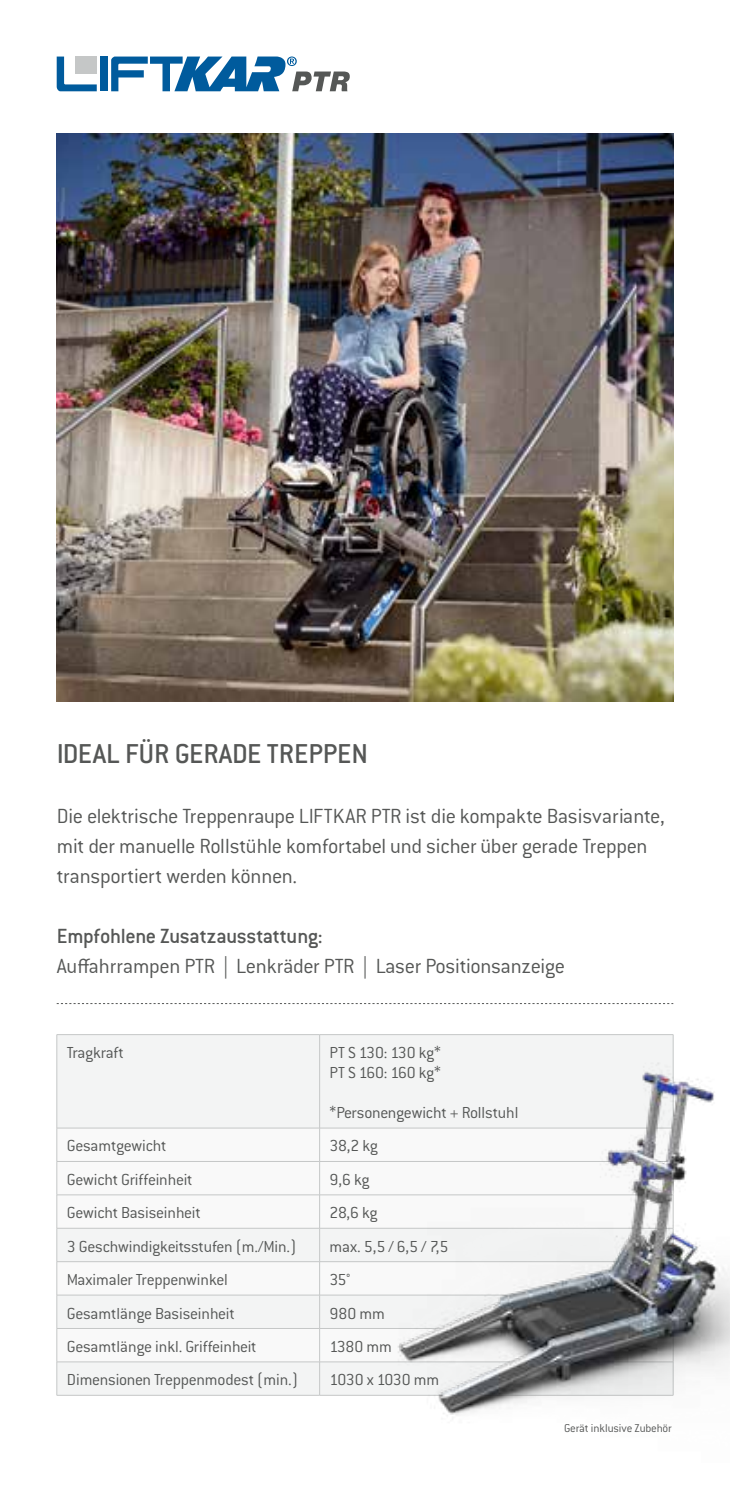
<style>
.page{position:relative;width:730px;height:1489px;background:#fff}
.page>*{position:absolute;margin:0;border:0;box-sizing:border-box;transform-origin:0 0}
.t1{font:500 30px "Conduit ITC Pro";color:#555756}
.t2{font:300 22.5px/30px "Conduit ITC Pro";letter-spacing:-.015em;color:#555756}
.t3{font:500 22.5px "Conduit ITC Pro";letter-spacing:-.015em;color:#555756}
.t4{font:300 17.5px/20px "Conduit ITC";letter-spacing:-.015em;color:#555756}
.t5{font:300 12.5px "Conduit ITC Pro";letter-spacing:-.015em;color:#555756}
</style>
<div class="page">
<div style="left:57px;top:1035px;width:183px;height:359px;background:#f3f4f4"></div>
<svg style="left:57px;top:1128px;width:183px;height:233px"></svg>
<hr style="left:57px;top:1034px;width:263px;height:1px;background:#c5c7c7">
<hr style="left:56px;top:1034px;width:1px;height:93px;background:#c5c7c7">
<hr style="left:57px;top:1127px;width:263px;height:1px;background:#c5c7c7">
<hr style="left:56px;top:1128px;width:1px;height:33px;background:#c5c7c7">
<hr style="left:57px;top:1160px;width:263px;height:1px;background:#c5c7c7">
<hr style="left:56px;top:1161px;width:1px;height:33px;background:#c5c7c7">
<hr style="left:57px;top:1194px;width:263px;height:1px;background:#c5c7c7">
<hr style="left:56px;top:1194px;width:1px;height:33px;background:#c5c7c7">
<hr style="left:57px;top:1227px;width:263px;height:1px;background:#c5c7c7">
<hr style="left:56px;top:1228px;width:1px;height:33px;background:#c5c7c7">
<hr style="left:57px;top:1261px;width:263px;height:1px;background:#c5c7c7">
<hr style="left:56px;top:1261px;width:1px;height:33px;background:#c5c7c7">
<hr style="left:57px;top:1294px;width:263px;height:1px;background:#c5c7c7">
<hr style="left:56px;top:1295px;width:1px;height:33px;background:#c5c7c7">
<hr style="left:57px;top:1327px;width:263px;height:1px;background:#c5c7c7">
<hr style="left:56px;top:1328px;width:1px;height:33px;background:#c5c7c7">
<hr style="left:57px;top:1361px;width:263px;height:1px;background:#c5c7c7">
<hr style="left:56px;top:1361px;width:1px;height:33px;background:#c5c7c7">
<hr style="left:57px;top:1394px;width:263px;height:1px;background:#c5c7c7">
<img style="left:57px;top:133px;width:616px;height:569px">
<svg style="left:57px;top:1003px;width:616px;height:1px"></svg>
<svg style="left:57px;top:57px;width:40px;height:34px"></svg>
<div style="left:101px;top:57px;width:7px;height:34px;background:#005b9d"></div>
<div style="left:75px;top:57px;width:22px;height:17px;background:#c5c7c7"></div>
<svg style="left:111px;top:57px;width:239px;height:34px"></svg>
<img style="left:240px;top:1034px;width:490px;height:385px">
<h1 class="t1" style="left:57px;top:736px;width:313px">IDEAL FÜR GERADE TREPPEN</h1>
<p class="t2" style="left:57px;top:800px;width:609px">Die elektrische Treppenraupe LIFTKAR PTR ist die kompakte Basisvariante, mit der manuelle Rollstühle komfortabel und sicher über gerade Treppen transportiert werden können.</p>
<p class="t3" style="left:57px;top:922px;width:268px">Empfohlene Zusatzausstattung:</p>
<p class="t2" style="left:57px;top:950px;width:510px">Auffahrrampen PTR | Lenkräder PTR | Laser Positionsanzeige</p>
<p class="t4" style="left:67px;top:1042px;width:58px">Tragkraft</p>
<p class="t4" style="left:330px;top:1042px;width:113px">PT S 130: 130 kg*<br>PT S 160: 160 kg*</p>
<p class="t4" style="left:330px;top:1102px;width:190px">*Personengewicht + Rollstuhl</p>
<p class="t4" style="left:67px;top:1135px;width:101px">Gesamtgewicht</p>
<p class="t4" style="left:330px;top:1135px;width:50px">38,2 kg</p>
<p class="t4" style="left:67px;top:1169px;width:127px">Gewicht Griffeinheit</p>
<p class="t4" style="left:330px;top:1169px;width:41px">9,6 kg</p>
<p class="t4" style="left:67px;top:1202px;width:135px">Gewicht Basiseinheit</p>
<p class="t4" style="left:330px;top:1202px;width:49px">28,6 kg</p>
<p class="t4" style="left:67px;top:1236px;width:231px">3 Geschwindigkeitsstufen (m./Min.)</p>
<p class="t4" style="left:330px;top:1236px;width:120px">max. 5,5 / 6,5 / 7,5</p>
<p class="t4" style="left:67px;top:1269px;width:163px">Maximaler Treppenwinkel</p>
<p class="t4" style="left:330px;top:1269px;width:22px">35°</p>
<p class="t4" style="left:67px;top:1302px;width:169px">Gesamtlänge Basiseinheit</p>
<p class="t4" style="left:330px;top:1302px;width:57px">980 mm</p>
<p class="t4" style="left:67px;top:1336px;width:191px">Gesamtlänge inkl. Griffeinheit</p>
<p class="t4" style="left:330px;top:1336px;width:64px">1380 mm</p>
<p class="t4" style="left:67px;top:1369px;width:233px">Dimensionen Treppenmodest (min.)</p>
<p class="t4" style="left:330px;top:1369px;width:111px">1030 x 1030 mm</p>
<p class="t5" style="left:564px;top:1421px;width:109px">Gerät inklusive Zubehör</p>
</div>
